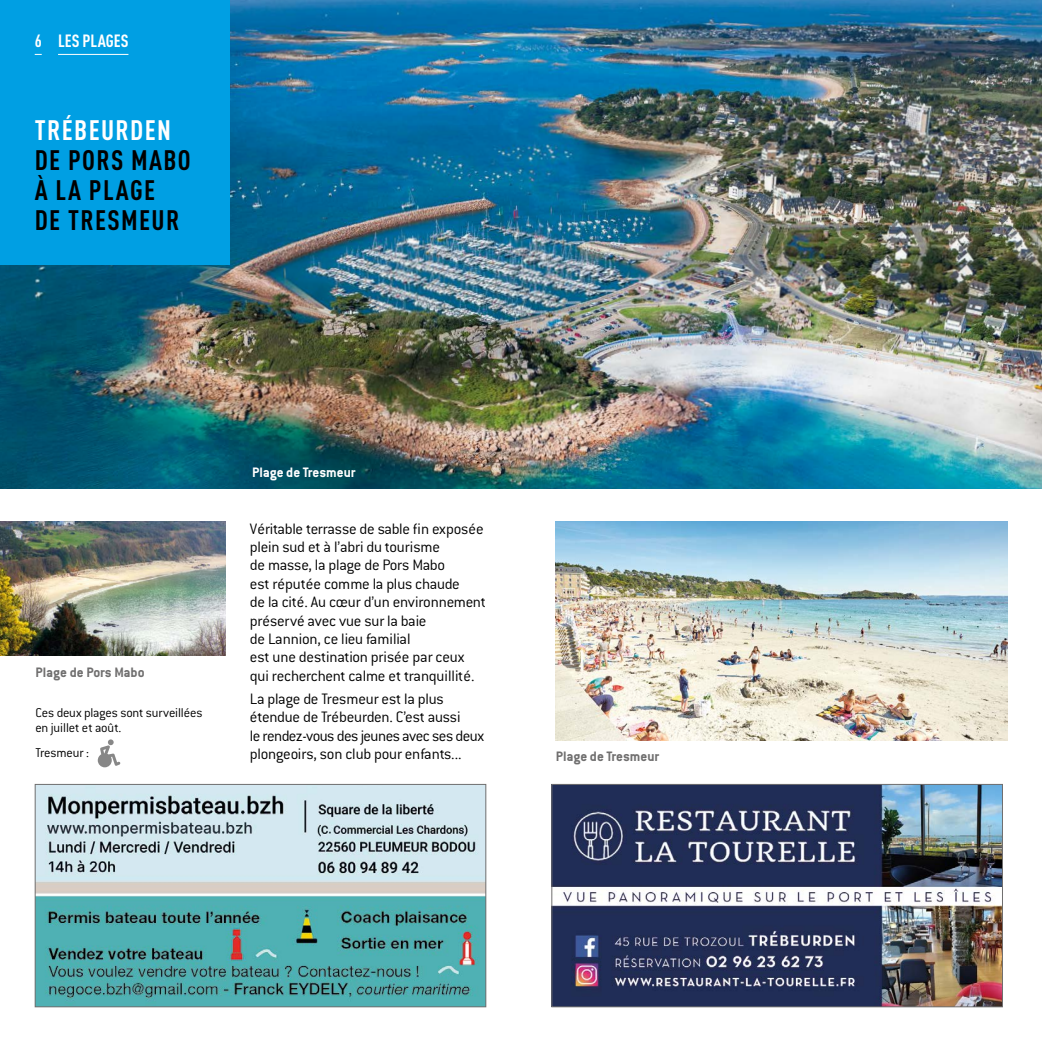
<style>
.page{position:relative;width:1042px;height:1042px;background:#fff}
.page>*{position:absolute;margin:0;border:0;box-sizing:border-box;transform-origin:0 0}
.t1{font:700 27.82px/29.9px "DIN Cond";letter-spacing:.05em;color:#000}
.t2{font:700 27.82px "DIN Cond";letter-spacing:.05em;color:#fff}
.t3{font:700 17.5px "DIN Cond";color:#fff}
.t4{font:300 16.62px/18.4px "Conduit ITC";letter-spacing:-.015em;color:#000}
.t5{font:700 15.05px "Conduit ITC";color:#706f6f}
.t6{font:700 15.05px "Conduit ITC";color:#fff}
.t7{font:300 14px/14.9px "Conduit ITC";letter-spacing:-.01em;color:#000}
</style>
<div class="page">
<img style="left:0;top:0;width:1042px;height:489px">
<img style="left:37px;top:786px;width:447px;height:219px">
<div style="left:35px;top:784px;width:451px;height:223px;border:1px solid #706f6f"></div>
<img style="left:553px;top:786px;width:448px;height:219px">
<div style="left:551px;top:784px;width:452px;height:223px;border:1px solid #706f6f"></div>
<div style="left:0;top:0;width:230px;height:264px;background:#009fe3"></div>
<img style="left:556px;top:521px;width:451px;height:219px">
<img style="left:0;top:521px;width:225px;height:134px">
<hr style="left:58px;top:54px;width:70px;height:1px;background:#fff">
<svg style="left:98px;top:739px;width:22px;height:28px"></svg>
<p class="t3" style="left:35px;top:31px;width:95px">6 LES PLAGES</p>
<h1 class="t2" style="left:35px;top:113px;width:138px">TRÉBEURDEN</h1>
<h1 class="t1" style="left:35px;top:144px;width:157px">DE PORS MABO<br>À LA PLAGE<br>DE TRESMEUR</h1>
<p class="t5" style="left:35px;top:663px;width:111px">Plage de Pors Mabo</p>
<p class="t7" style="left:35px;top:705px;width:169px">Ces deux plages sont surveillées en juillet et août.</p>
<p class="t7" style="left:35px;top:745px;width:55px">Tresmeur :</p>
<p class="t6" style="left:252px;top:463px;width:105px">Plage de Tresmeur</p>
<p class="t4" style="left:250px;top:519px;width:237px">Véritable terrasse de sable fin exposée plein sud et à l’abri du tourisme<br>de masse, la plage de Pors Mabo<br>est réputée comme la plus chaude<br>de la cité. Au cœur d’un environnement préservé avec vue sur la baie<br>de Lannion, ce lieu familial<br>est une destination prisée par ceux qui recherchent calme et tranquillité.</p>
<p class="t4" style="left:250px;top:690px;width:236px">La plage de Tresmeur est la plus étendue de Trébeurden. C’est aussi<br>le rendez-vous des jeunes avec ses deux plongeoirs, son club pour enfants...</p>
<p class="t5" style="left:556px;top:748px;width:105px">Plage de Tresmeur</p>
</div>
